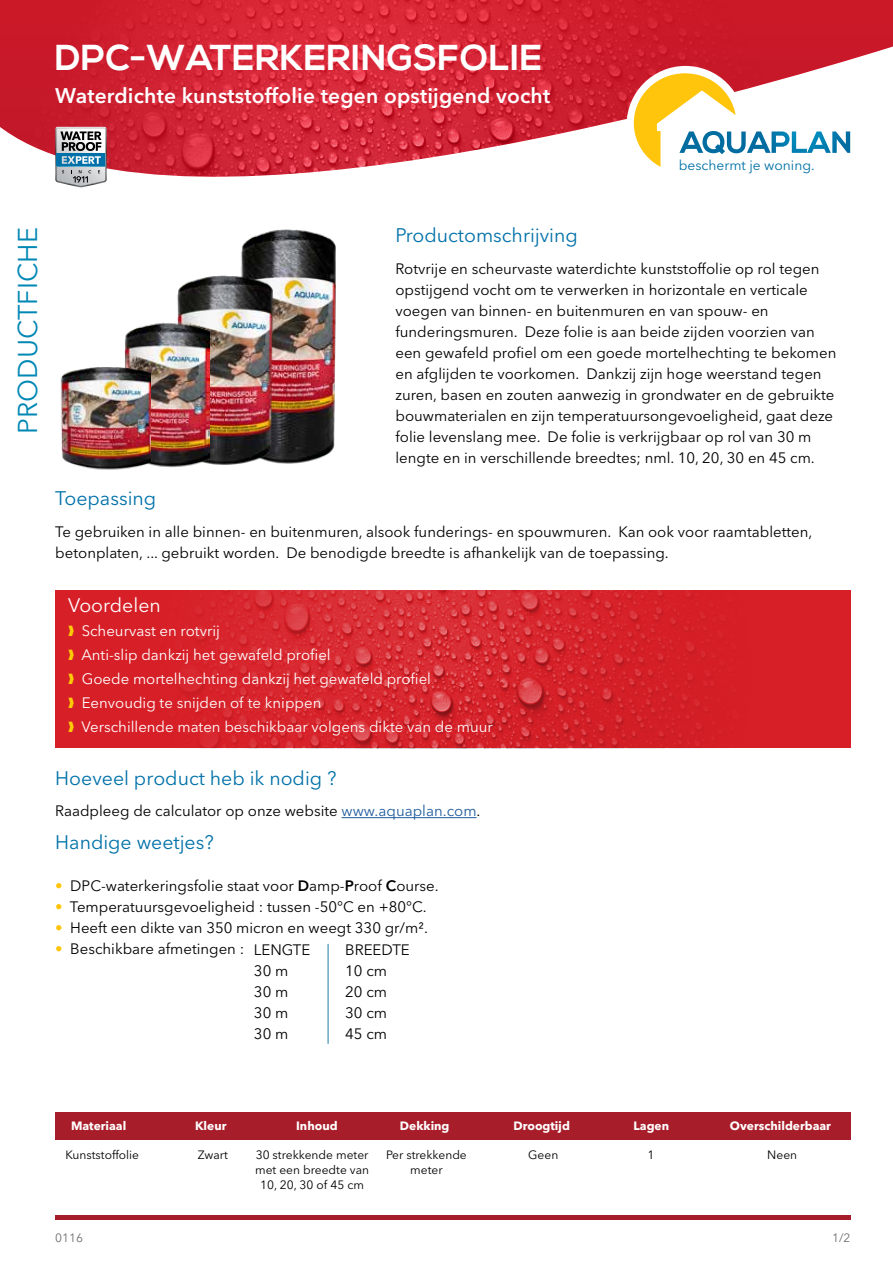
<style>
.page{position:relative;width:893px;height:1263px;background:#fff}
.page>*{position:absolute;margin:0;border:0;box-sizing:border-box;transform-origin:0 0}
.t1{font:700 36px "Nexa";letter-spacing:.01em;color:#fff}
.t2{font:27px "Avenir Next LT Pro";color:#0087b4}
.t3{font:600 21px "Avenir Next LT Pro";letter-spacing:.01em;color:#fff}
.t4{font:19.5px "Avenir Next LT Pro";color:#0071a8}
.t5{font:19.5px "Avenir Next LT Pro";color:#fff}
.t6{font:15px/21px "Avenir Next LT Pro";color:#000}
.t7{font:15px/24px "Avenir Next LT Pro";color:#fff}
.t8{font:13.8px "Avenir Next LT Pro";color:#0071a8}
.t9{font:12px/15px "Avenir Next LT Pro";color:#000;text-align:center}
.t10{font:700 12px "Avenir Next LT Pro";color:#fff}
.t11{font:12px "Avenir Next LT Pro";color:#6d6e71}
.s1{color:#ffcb05}
.s2{color:#215e9e}
.s3{color:#ffc40c}
.s4{font-weight:600}
</style>
<div class="page">
<hr style="left:342px;top:817px;width:135px;height:1px;background:#215e9e">
<div style="left:55px;top:1112px;width:795px;height:27px;background:#a71e2a"></div>
<hr style="left:55px;top:1215px;width:795px;height:4px;background:#a71e2a">
<img style="left:0;top:0;width:893px;height:188px">
<svg style="left:55px;top:127px;width:52px;height:60px;background:#93a5af"></svg>
<div style="left:627px;top:66px;width:117px;height:118px;background:#fff;border-radius:50%"></div>
<svg style="left:634px;top:73px;width:216px;height:94px"></svg>
<img style="left:55px;top:590px;width:795px;height:158px">
<img style="left:241px;top:229px;width:95px;height:235px">
<img style="left:177px;top:259px;width:109px;height:206px">
<img style="left:125px;top:303px;width:84px;height:165px">
<img style="left:60px;top:341px;width:91px;height:129px">
<hr style="left:328px;top:944px;width:1px;height:100px;background:#1e79a8">
<h1 class="t1" style="left:55px;top:37px;width:488px">DPC-WATERKERINGSFOLIE</h1>
<h3 class="t3" style="left:55px;top:83px;width:496px">Waterdichte kunststoffolie tegen opstijgend vocht</h3>
<p class="t8" style="left:679px;top:157px;width:137px">beschermt je woning.</p>
<h2 class="t2" style="left:12px;top:434px;width:208px;rotate:-90deg">PRODUCTFICHE</h2>
<h3 class="t4" style="left:395px;top:224px;width:184px">Productomschrijving</h3>
<p class="t6" style="left:395px;top:258px;width:443px">Rotvrije en scheurvaste waterdichte kunststoffolie op rol tegen opstijgend vocht om te verwerken in horizontale en verticale voegen van binnen- en buitenmuren en van spouw- en funderingsmuren. Deze folie is aan beide zijden voorzien van een gewafeld profiel om een goede mortelhechting te bekomen en afglijden te voorkomen. Dankzij zijn hoge weerstand tegen zuren, basen en zouten aanwezig in grondwater en de gebruikte bouwmaterialen en zijn temperatuursongevoeligheid, gaat deze folie levenslang mee. De folie is verkrijgbaar op rol van 30 m lengte en in verschillende breedtes; nml. 10, 20, 30 en 45 cm.</p>
<h3 class="t4" style="left:55px;top:487px;width:102px">Toepassing</h3>
<p class="t6" style="left:55px;top:521px;width:759px">Te gebruiken in alle binnen- en buitenmuren, alsook funderings- en spouwmuren. Kan ook voor raamtabletten, betonplaten, ... gebruikt worden. De benodigde breedte is afhankelijk van de toepassing.</p>
<h3 class="t5" style="left:68px;top:593px;width:94px">Voordelen</h3>
<p class="t7" style="left:68px;top:618px;width:426px"><span class="s1">❱</span> Scheurvast en rotvrij<br><span class="s1">❱</span> Anti-slip dankzij het gewafeld profiel<br><span class="s1">❱</span> Goede mortelhechting dankzij het gewafeld profiel<br><span class="s1">❱</span> Eenvoudig te snijden of te knippen<br><span class="s1">❱</span> Verschillende maten beschikbaar volgens dikte van de muur</p>
<h3 class="t4" style="left:55px;top:766px;width:283px">Hoeveel product heb ik nodig ?</h3>
<p class="t6" style="left:55px;top:800px;width:427px">Raadpleeg de calculator op onze website <span class="s2">www.aquaplan.com</span>.</p>
<h3 class="t4" style="left:55px;top:831px;width:160px">Handige weetjes?</h3>
<p class="t6" style="left:55px;top:875px;width:385px"><span class="s3">•</span> DPC-waterkeringsfolie staat voor <span class="s4">D</span>amp-<span class="s4">P</span>roof <span class="s4">C</span>ourse.</p>
<p class="t6" style="left:55px;top:896px;width:373px"><span class="s3">•</span> Temperatuursgevoeligheid : tussen -50°C en +80°C.</p>
<p class="t6" style="left:55px;top:917px;width:374px"><span class="s3">•</span> Heeft een dikte van 350 micron en weegt 330 gr/m².</p>
<p class="t6" style="left:55px;top:938px;width:190px"><span class="s3">•</span> Beschikbare afmetingen :</p>
<p class="t6" style="left:254px;top:939px;width:58px">LENGTE<br>30 m<br>30 m<br>30 m<br>30 m</p>
<p class="t6" style="left:345px;top:939px;width:66px">BREEDTE<br>10 cm<br>20 cm<br>30 cm<br>45 cm</p>
<p class="t10" style="left:71px;top:1118px;width:57px">Materiaal</p>
<p class="t10" style="left:195px;top:1118px;width:33px">Kleur</p>
<p class="t10" style="left:296px;top:1118px;width:43px">Inhoud</p>
<p class="t10" style="left:400px;top:1118px;width:51px">Dekking</p>
<p class="t10" style="left:514px;top:1118px;width:58px">Droogtijd</p>
<p class="t10" style="left:634px;top:1118px;width:37px">Lagen</p>
<p class="t10" style="left:730px;top:1118px;width:103px">Overschilderbaar</p>
<p class="t9" style="left:65px;top:1147px;width:75px">Kunststoffolie</p>
<p class="t9" style="left:198px;top:1147px;width:31px">Zwart</p>
<p class="t9" style="left:255px;top:1147px;width:115px">30 strekkende meter met een breedte van<br>10, 20, 30 of 45 cm</p>
<p class="t9" style="left:386px;top:1147px;width:82px">Per strekkende meter</p>
<p class="t9" style="left:528px;top:1147px;width:32px">Geen</p>
<p class="t9" style="left:647px;top:1147px;width:8px">1</p>
<p class="t9" style="left:767px;top:1147px;width:31px">Neen</p>
<p class="t11" style="left:55px;top:1231px;width:29px">0116</p>
<p class="t11" style="left:832px;top:1231px;width:20px">1/2</p>
</div>
